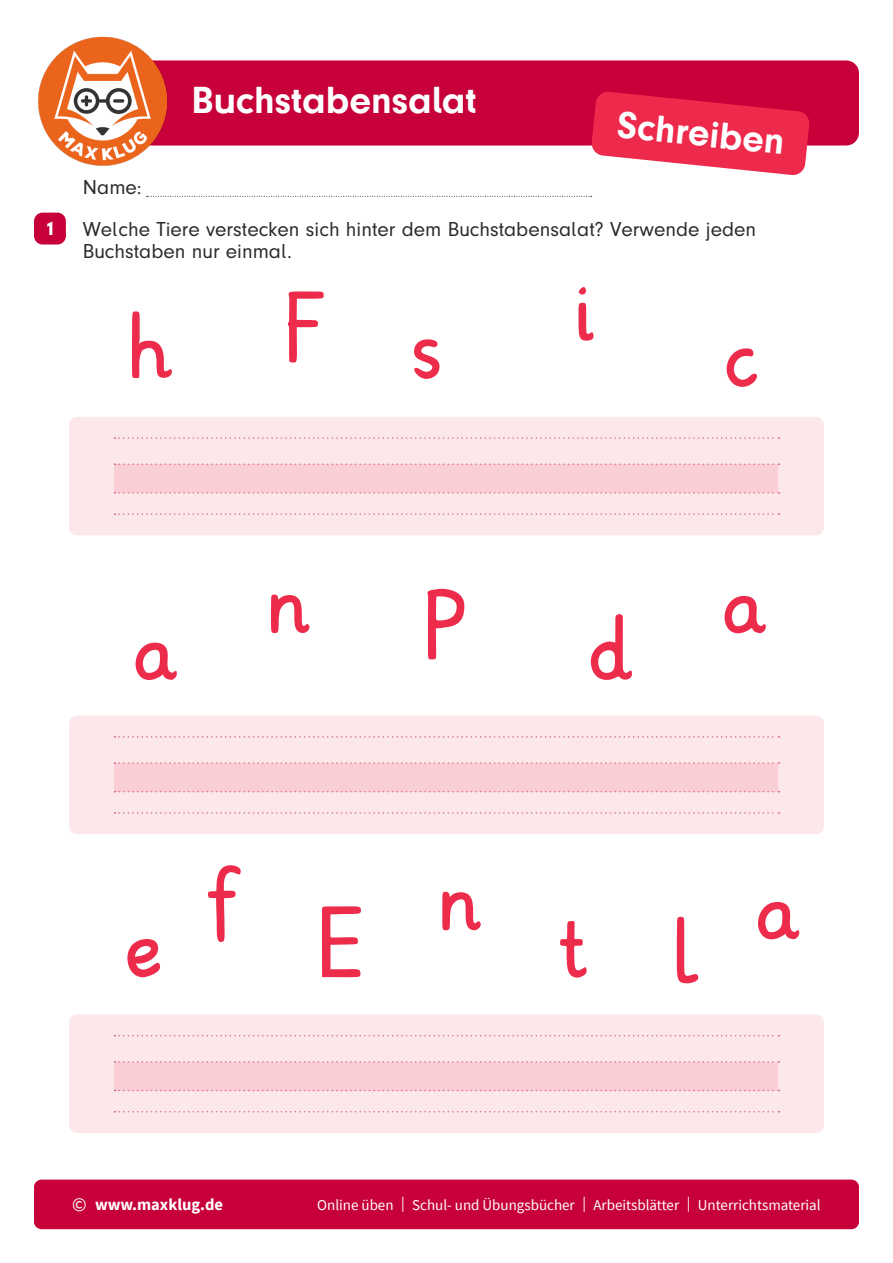
<style>
.page{position:relative;width:893px;height:1263px;background:#fff}
.page>*{position:absolute;margin:0;border:0;box-sizing:border-box;transform-origin:0 0}
.t1{font:700 90px "Grundschrift";color:#ed2c4b}
.t2{font:700 39px "Mk Druckschrift N";color:#fff}
.t3{font:700 38.55px "Mk Druckschrift N";color:#fff}
.t4{font:21px/22.5px "Mk Druckschrift N";color:#292c2f}
.t5{font:19.5px "Mk Druckschrift N bl";color:#fff}
.t6{font:700 16.5px "Source Sans Pro";color:#fff}
.t7{font:15px "Source Sans Pro";color:#fff}
.s1{font-weight:400;font-size:19.5px}
</style>
<div class="page">
<div style="left:170px;top:60px;width:689px;height:86px;background:#c70039"></div>
<svg style="left:591px;top:91px;width:219px;height:84px;background:#e93e5e"></svg>
<img style="left:38px;top:36px;width:132px;height:130px">
<div style="left:34px;top:1179px;width:825px;height:50px;background:#c70039;border-radius:7px"></div>
<svg style="left:147px;top:196px;width:445px;height:1px"></svg>
<div style="left:34px;top:213px;width:32px;height:31px;background:#c70039;border-radius:9px"></div>
<div style="left:69px;top:417px;width:755px;height:118px;background:#fce7ea;border-radius:8px"></div>
<div style="left:69px;top:716px;width:755px;height:118px;background:#fce7ea;border-radius:8px"></div>
<div style="left:69px;top:1014px;width:755px;height:119px;background:#fce7ea;border-radius:8px"></div>
<svg style="left:115px;top:437px;width:664px;height:2px"></svg>
<svg style="left:115px;top:463px;width:664px;height:2px"></svg>
<svg style="left:115px;top:492px;width:664px;height:2px"></svg>
<div style="left:114px;top:464px;width:663px;height:29px;background:#f9ced4"></div>
<svg style="left:115px;top:513px;width:664px;height:2px"></svg>
<svg style="left:115px;top:736px;width:664px;height:2px"></svg>
<svg style="left:115px;top:762px;width:664px;height:2px"></svg>
<div style="left:114px;top:763px;width:663px;height:29px;background:#f9ced4"></div>
<svg style="left:115px;top:812px;width:664px;height:2px"></svg>
<svg style="left:115px;top:1035px;width:664px;height:1px"></svg>
<svg style="left:115px;top:1061px;width:664px;height:1px"></svg>
<svg style="left:115px;top:1090px;width:664px;height:1px"></svg>
<div style="left:114px;top:1062px;width:663px;height:28px;background:#f9ced4"></div>
<svg style="left:115px;top:1111px;width:664px;height:1px"></svg>
<p class="t5" style="left:45px;top:217px;width:11px">1</p>
<p class="t4" style="left:83px;top:176px;width:60px">Name:</p>
<h2 class="t2" style="left:191px;top:79px;width:287px">Buchstabensalat</h2>
<h3 class="t3" style="left:620px;top:103px;width:169px;rotate:6deg">Schreiben</h3>
<p class="t4" style="left:83px;top:218px;width:675px">Welche Tiere verstecken sich hinter dem Buchstabensalat? Verwende jeden<br>Buchstaben nur einmal.</p>
<p class="t1" style="left:128px;top:290px;width:47px">h</p>
<p class="t1" style="left:287px;top:275px;width:40px">F</p>
<p class="t1" style="left:410px;top:290px;width:33px">s</p>
<p class="t1" style="left:574px;top:253px;width:24px">i</p>
<p class="t1" style="left:724px;top:299px;width:38px">c</p>
<p class="t1" style="left:134px;top:592px;width:46px">a</p>
<p class="t1" style="left:268px;top:545px;width:45px">n</p>
<p class="t1" style="left:426px;top:572px;width:42px">P</p>
<p class="t1" style="left:590px;top:592px;width:46px">d</p>
<p class="t1" style="left:723px;top:545px;width:46px">a</p>
<p class="t1" style="left:125px;top:889px;width:40px">e</p>
<p class="t1" style="left:207px;top:843px;width:35px">f</p>
<p class="t1" style="left:322px;top:889px;width:45px">E</p>
<p class="t1" style="left:440px;top:843px;width:45px">n</p>
<p class="t1" style="left:757px;top:851px;width:46px">a</p>
<p class="t1" style="left:672px;top:895px;width:29px">l</p>
<p class="t1" style="left:558px;top:889px;width:33px">t</p>
<p class="t6" style="left:72px;top:1193px;width:152px"><span class="s1">©</span> www.maxklug.de</p>
<p class="t7" style="left:317px;top:1195px;width:505px">Online üben | Schul- und Übungsbücher | Arbeitsblätter | Unterrichtsmaterial</p>
</div>
